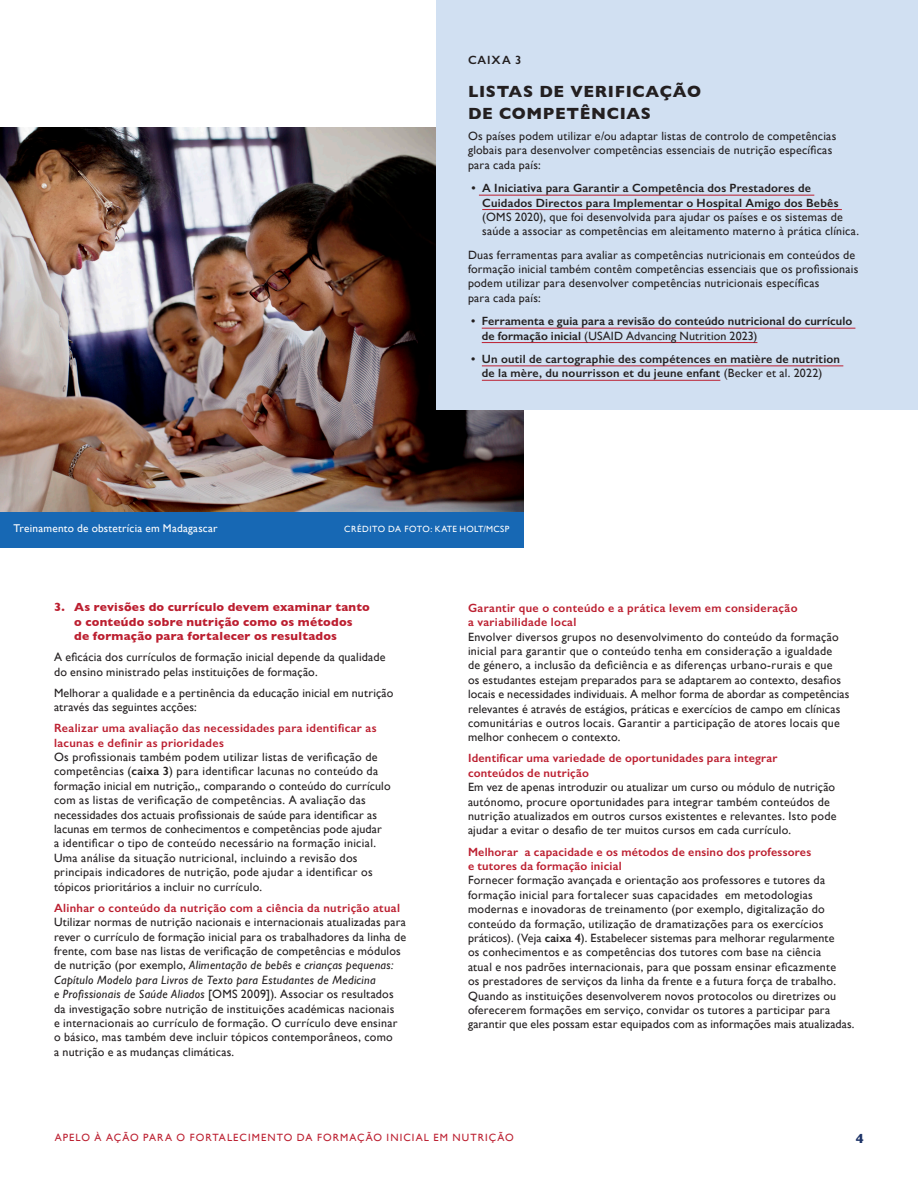
<style>
.page{position:relative;width:918px;height:1188px;background:#fff}
.page>*{position:absolute;margin:0;border:0;box-sizing:border-box;transform-origin:0 0}
.t1{font:700 16.5px/21.6px "Gill Sans";letter-spacing:.04em;color:#231f20}
.t2{font:700 13.5px "Gill Sans";color:#1e3468}
.body_copy{font:12px/14.4px "Gill Sans";letter-spacing:.02em;color:#231f20}
.body_copy-2{font:600 12px/14.4px "Gill Sans";letter-spacing:.015em;color:#231f20}
.SectionSubHeads{font:600 12px/14.4px "Gill Sans";letter-spacing:.025em;color:#bc1f30}
.SectionHeader{font:12px/14.4px "Gill Sans";letter-spacing:.015em;color:#231f20}
.body_copy-3{font:600 12px/14.4px "Gill Sans";letter-spacing:.025em;color:#bc1f30}
.SectionHeader-2{font:700 12px/14.4px "Gill Sans";letter-spacing:.02em;color:#bc1f30}
.body_copy-4{font:11.25px "Gill Sans";letter-spacing:.02em;color:#fff}
.t3{font:10.5px "Gill Sans";letter-spacing:.105em;color:#bc1f30}
.body_copy-5{font:9px "Gill Sans";letter-spacing:.035em;color:#fff}
.s1{font-weight:600}
.s2{font-weight:400}
.s3{font-style:italic}
</style>
<div class="page">
<img style="left:0;top:128px;width:524px;height:384px">
<div style="left:436px;top:0;width:482px;height:409px;background:#d1e0f2"></div>
<hr style="left:479px;top:195px;width:335px;height:1px;background:#bc1f30">
<hr style="left:482px;top:209px;width:360px;height:1px;background:#bc1f30">
<hr style="left:482px;top:328px;width:373px;height:1px;background:#bc1f30">
<hr style="left:482px;top:342px;width:275px;height:1px;background:#bc1f30">
<hr style="left:482px;top:366px;width:361px;height:1px;background:#bc1f30">
<hr style="left:482px;top:380px;width:238px;height:1px;background:#bc1f30">
<div style="left:0;top:512px;width:524px;height:36px;background:#1768b4"></div>
<p class="body_copy-2" style="left:468px;top:53px;width:55px">CAIXA 3</p>
<p class="t1" style="left:468px;top:81px;width:235px">LISTAS DE VERIFICAÇÃO<br>DE COMPETÊNCIAS</p>
<p class="body_copy" style="left:468px;top:129px;width:370px">Os países podem utilizar e/ou adaptar listas de controlo de competências globais para desenvolver competências essenciais de nutrição específicas para cada país:</p>
<p class="body_copy" style="left:482px;top:181px;width:378px;text-indent:-11px"><span class="s1">• A Iniciativa para Garantir a Competência dos Prestadores de Cuidados Directos para Implementar o Hospital Amigo dos Bebês </span>(OMS 2020), que foi desenvolvida para ajudar os países e os sistemas de saúde a associar as competências em aleitamento materno à prática clínica.</p>
<p class="body_copy" style="left:468px;top:247px;width:392px">Duas ferramentas para avaliar as competências nutricionais em conteúdos de formação inicial também contêm competências essenciais que os profissionais podem utilizar para desenvolver competências nutricionais específicas<br>para cada país:</p>
<p class="body_copy-2" style="left:482px;top:314px;width:372px;text-indent:-11px">• Ferramenta e guia para a revisão do conteúdo nutricional do currículo de formação inicial <span class="s2">(USAID Advancing Nutrition 2023)</span></p>
<p class="body_copy-2" style="left:471px;top:352px;width:370px;text-align:center">• Un outil de cartographie des compétences en matière de nutrition de la mère, du nourrisson et du jeune enfant <span class="s2">(Becker et al. 2022)</span></p>
<p class="body_copy-4" style="left:14px;top:521px;width:206px">Treinamento de obstetrícia em Madagascar</p>
<p class="body_copy-5" style="left:344px;top:524px;width:167px">CRÉDITO DA FOTO: KATE HOLT/MCSP</p>
<p class="SectionHeader-2" style="left:74px;top:600px;width:297px;text-indent:-20px">3. As revisões do currículo devem examinar tanto o conteúdo sobre nutrição como os métodos de formação para fortalecer os resultados</p>
<p class="SectionHeader" style="left:54px;top:650px;width:333px">A eficácia dos currículos de formação inicial depende da qualidade do ensino ministrado pelas instituições de formação.</p>
<p class="SectionHeader" style="left:54px;top:685px;width:341px">Melhorar a qualidade e a pertinência da educação inicial em nutrição através das seguintes acções:</p>
<p class="SectionSubHeads" style="left:54px;top:721px;width:324px">Realizar uma avaliação das necessidades para identificar as lacunas e definir as prioridades</p>
<p class="body_copy" style="left:54px;top:750px;width:338px">Os profissionais também podem utilizar listas de verificação de competências (<span class="s1">caixa 3</span>) para identificar lacunas no conteúdo da formação inicial em nutrição,, comparando o conteúdo do currículo com as listas de verificação de competências. A avaliação das necessidades dos actuais profissionais de saúde para identificar as lacunas em termos de conhecimentos e competências pode ajudar<br>a identificar o tipo de conteúdo necessário na formação inicial.<br>Uma análise da situação nutricional, incluindo a revisão dos principais indicadores de nutrição, pode ajudar a identificar os tópicos prioritários a incluir no currículo.</p>
<p class="SectionSubHeads" style="left:54px;top:900px;width:348px">Alinhar o conteúdo da nutrição com a ciência da nutrição atual</p>
<p class="body_copy" style="left:54px;top:915px;width:354px">Utilizar normas de nutrição nacionais e internacionais atualizadas para rever o currículo de formação inicial para os trabalhadores da linha de frente, com base nas listas de verificação de competências e módulos de nutrição (por exemplo, <span class="s3">Alimentação de bebês e crianças pequenas:<br>Capítulo Modelo para Livros de Texto para Estudantes de Medicina<br>e Profissionais de Saúde Aliados</span> [OMS 2009]). Associar os resultados da investigação sobre nutrição de instituições académicas nacionais<br>e internacionais ao currículo de formação. O currículo deve ensinar o básico, mas também deve incluir tópicos contemporâneos, como<br>a nutrição e as mudanças climáticas.</p>
<p class="body_copy-3" style="left:468px;top:600px;width:331px">Garantir que o conteúdo e a prática levem em consideração a variabilidade local</p>
<p class="body_copy" style="left:468px;top:629px;width:383px">Envolver diversos grupos no desenvolvimento do conteúdo da formação inicial para garantir que o conteúdo tenha em consideração a igualdade<br>de género, a inclusão da deficiência e as diferenças urbano-rurais e que<br>os estudantes estejam preparados para se adaptarem ao contexto, desafios locais e necessidades individuais. A melhor forma de abordar as competências relevantes é através de estágios, práticas e exercícios de campo em clínicas comunitárias e outros locais. Garantir a participação de atores locais que melhor conhecem o contexto.</p>
<p class="body_copy-3" style="left:468px;top:751px;width:311px">Identificar uma variedade de oportunidades para integrar conteúdos de nutrição</p>
<p class="body_copy" style="left:468px;top:780px;width:370px">Em vez de apenas introduzir ou atualizar um curso ou módulo de nutrição autónomo, procure oportunidades para integrar também conteúdos de nutrição atualizados em outros cursos existentes e relevantes. Isto pode ajudar a evitar o desafio de ter muitos cursos em cada currículo.</p>
<p class="SectionSubHeads" style="left:468px;top:844px;width:345px">Melhorar a capacidade e os métodos de ensino dos professores e tutores da formação inicial</p>
<p class="body_copy" style="left:468px;top:873px;width:388px">Fornecer formação avançada e orientação aos professores e tutores da formação inicial para fortalecer suas capacidades em metodologias modernas e inovadoras de treinamento (por exemplo, digitalização do conteúdo da formação, utilização de dramatizações para os exercícios práticos). (Veja <span class="s1">caixa 4</span>). Estabelecer sistemas para melhorar regularmente<br>os conhecimentos e as competências dos tutores com base na ciência<br>atual e nos padrões internacionais, para que possam ensinar eficazmente<br>os prestadores de serviços da linha da frente e a futura força de trabalho.<br>Quando as instituições desenvolverem novos protocolos ou diretrizes ou oferecerem formações em serviço, convidar os tutores a participar para garantir que eles possam estar equipados com as informações mais atualizadas.</p>
<p class="t3" style="left:55px;top:1131px;width:461px">APELO À AÇÃO PARA O FORTALECIMENTO DA FORMAÇÃO INICIAL EM NUTRIÇÃO</p>
<p class="t2" style="left:856px;top:1128px;width:10px">4</p>
</div>
